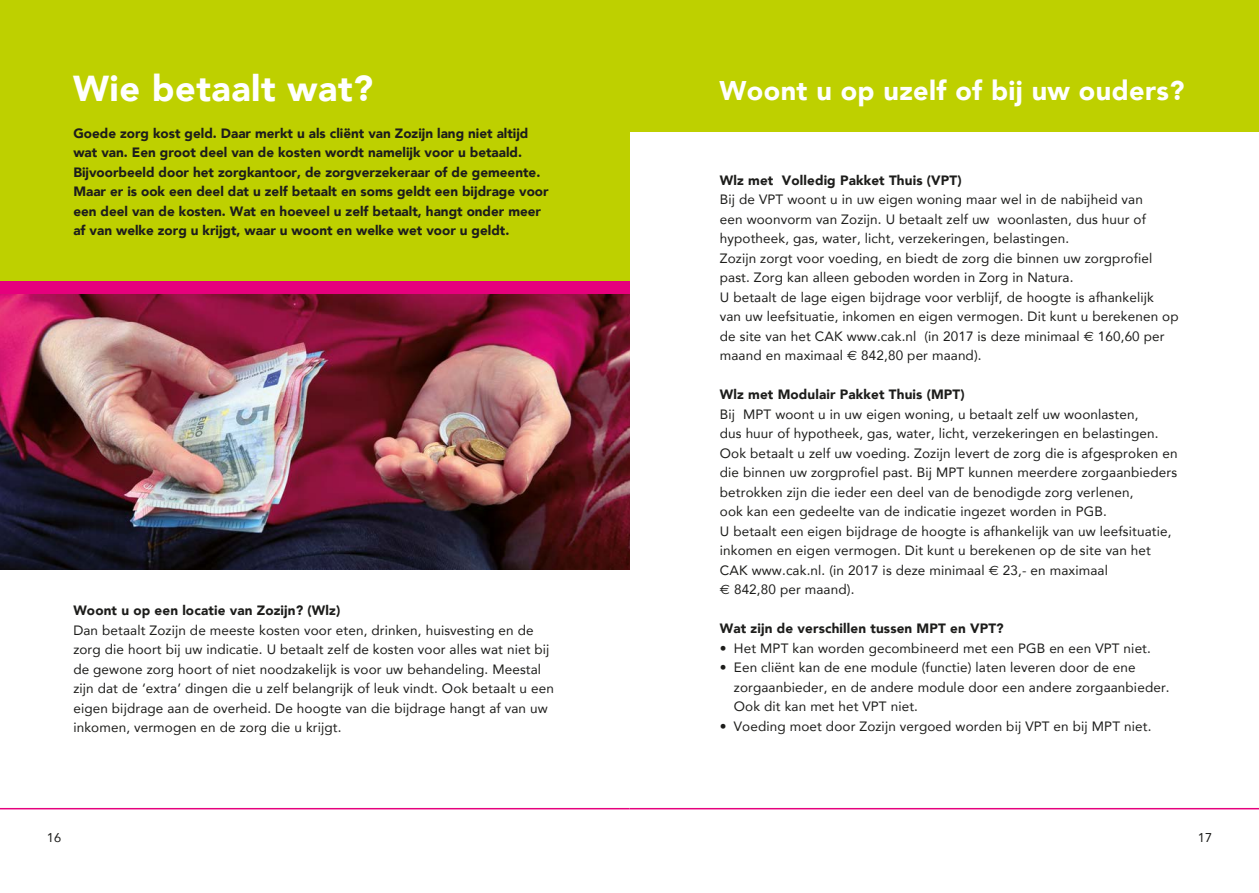
<style>
.page{position:relative;width:1259px;height:893px;background:#fff}
.page>*{position:absolute;margin:0;border:0;box-sizing:border-box;transform-origin:0 0}
.t1{font:900 36px "Avenir";letter-spacing:.015em;color:#fff}
.t2{font:900 27px "Avenir";letter-spacing:.015em;color:#fff}
.t3{font:13.5px/19.5px "Avenir";letter-spacing:.01em;color:#1d1d1b}
.t4{font:900 13.5px/19.5px "Avenir";color:#1d1d1b}
.t5{font:12.75px "Avenir";color:#1d1d1b}
.s1{font-family:"Euro Sans"}
</style>
<div class="page">
<img style="left:0;top:293px;width:629px;height:277px">
<hr style="left:0;top:808px;width:629px;height:1px;background:#e6007d">
<div style="left:0;top:0;width:629px;height:281px;background:#bed000"></div>
<div style="left:0;top:281px;width:629px;height:12px;background:#e6007d"></div>
<div style="left:629px;top:0;width:630px;height:132px;background:#bed000"></div>
<hr style="left:629px;top:808px;width:630px;height:1px;background:#e6007d">
<h1 class="t1" style="left:73px;top:57px;width:302px">Wie betaalt wat?</h1>
<p class="t4" style="left:73px;top:123px;width:477px">Goede zorg kost geld. Daar merkt u als cliënt van Zozijn lang niet altijd wat van. Een groot deel van de kosten wordt namelijk voor u betaald.<br>Bijvoorbeeld door het zorgkantoor, de zorgverzekeraar of de gemeente.<br>Maar er is ook een deel dat u zelf betaalt en soms geldt een bijdrage voor een deel van de kosten. Wat en hoeveel u zelf betaalt, hangt onder meer af van welke zorg u krijgt, waar u woont en welke wet voor u geldt.</p>
<p class="t4" style="left:73px;top:600px;width:268px">Woont u op een locatie van Zozijn? (Wlz)</p>
<p class="t3" style="left:73px;top:620px;width:482px">Dan betaalt Zozijn de meeste kosten voor eten, drinken, huisvesting en de zorg die hoort bij uw indicatie. U betaalt zelf de kosten voor alles wat niet bij de gewone zorg hoort of niet noodzakelijk is voor uw behandeling. Meestal zijn dat de ‘extra’ dingen die u zelf belangrijk of leuk vindt. Ook betaalt u een eigen bijdrage aan de overheid. De hoogte van die bijdrage hangt af van uw inkomen, vermogen en de zorg die u krijgt.</p>
<p class="t5" style="left:47px;top:827px;width:16px">16</p>
<h2 class="t2" style="left:719px;top:67px;width:466px">Woont u op uzelf of bij uw ouders?</h2>
<p class="t4" style="left:720px;top:170px;width:243px">Wlz met Volledig Pakket Thuis (VPT)</p>
<p class="t3" style="left:720px;top:189px;width:460px">Bij de VPT woont u in uw eigen woning maar wel in de nabijheid van<br>een woonvorm van Zozijn. U betaalt zelf uw woonlasten, dus huur of hypotheek, gas, water, licht, verzekeringen, belastingen.<br>Zozijn zorgt voor voeding, en biedt de zorg die binnen uw zorgprofiel past. Zorg kan alleen geboden worden in Zorg in Natura.<br>U betaalt de lage eigen bijdrage voor verblijf, de hoogte is afhankelijk<br>van uw leefsituatie, inkomen en eigen vermogen. Dit kunt u berekenen op de site van het CAK www.cak.nl (in 2017 is deze minimaal <span class="s1">€</span> 160,60 per maand en maximaal <span class="s1">€</span> 842,80 per maand).</p>
<p class="t4" style="left:720px;top:384px;width:246px">Wlz met Modulair Pakket Thuis (MPT)</p>
<p class="t3" style="left:720px;top:404px;width:459px">Bij MPT woont u in uw eigen woning, u betaalt zelf uw woonlasten,<br>dus huur of hypotheek, gas, water, licht, verzekeringen en belastingen.<br>Ook betaalt u zelf uw voeding. Zozijn levert de zorg die is afgesproken en die binnen uw zorgprofiel past. Bij MPT kunnen meerdere zorgaanbieders betrokken zijn die ieder een deel van de benodigde zorg verlenen,<br>ook kan een gedeelte van de indicatie ingezet worden in PGB.<br>U betaalt een eigen bijdrage de hoogte is afhankelijk van uw leefsituatie, inkomen en eigen vermogen. Dit kunt u berekenen op de site van het CAK www.cak.nl. (in 2017 is deze minimaal <span class="s1">€</span> 23,- en maximaal<br><span class="s1">€</span> 842,80 per maand).</p>
<p class="t4" style="left:720px;top:618px;width:285px">Wat zijn de verschillen tussen MPT en VPT?</p>
<p class="t3" style="left:720px;top:638px;width:432px">• Het MPT kan worden gecombineerd met een PGB en een VPT niet.</p>
<p class="t3" style="left:734px;top:657px;width:437px;text-indent:-14px">• Een cliënt kan de ene module (functie) laten leveren door de ene zorgaanbieder, en de andere module door een andere zorgaanbieder.<br>Ook dit kan met het VPT niet.</p>
<p class="t3" style="left:720px;top:716px;width:433px">• Voeding moet door Zozijn vergoed worden bij VPT en bij MPT niet.</p>
<p class="t5" style="left:1198px;top:827px;width:16px">17</p>
</div>
